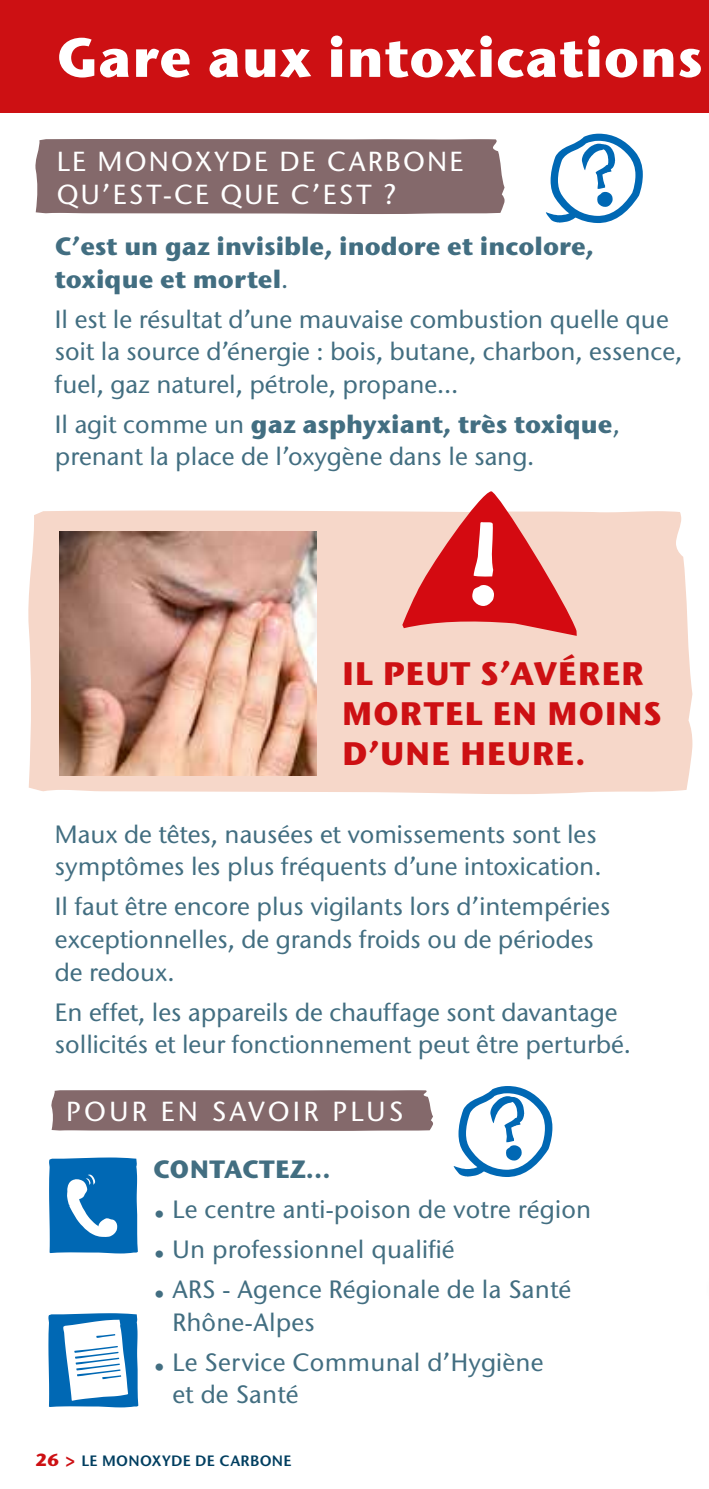
<style>
.page{position:relative;width:709px;height:1489px;background:#fff}
.page>*{position:absolute;margin:0;border:0;box-sizing:border-box;transform-origin:0 0}
.t1{font:700 55px "Stone Sans ITC Std";letter-spacing:.01em;color:#fff}
.t2{font:700 32.5px/40px "Stone Sans ITC Std";letter-spacing:.02em;color:#cd1013}
.t3{font:500 27.5px/32.5px "Stone Sans ITC Std";letter-spacing:.08em;color:#fff}
.t4{font:500 27.5px "Stone Sans ITC Std";letter-spacing:.12em;color:#fff}
.t5{font:500 25px/32.5px "Stone Sans ITC Std";color:#426e81}
.t6{font:700 25px/32.5px "Stone Sans ITC Std";color:#426e81}
.t7{font:600 15px "Stone Sans ITC Std";letter-spacing:.02em;color:#003e60}
.s1{font-weight:500}
.s2{font-weight:700}
.s3{font-weight:700;font-size:17.5px;color:#cd1013}
</style>
<div class="page">
<div style="left:0;top:0;width:709px;height:112px;background:#cd1013"></div>
<div style="left:35px;top:139px;width:469px;height:75px;background:#84696b"></div>
<div style="left:28px;top:510px;width:664px;height:284px;background:#f6d7c9"></div>
<svg style="left:546px;top:134px;width:97px;height:89px"></svg>
<div style="left:51px;top:1090px;width:382px;height:40px;background:#84696b"></div>
<svg style="left:454px;top:1086px;width:98px;height:90px"></svg>
<svg style="left:49px;top:1157px;width:89px;height:96px"></svg>
<svg style="left:48px;top:1313px;width:90px;height:94px"></svg>
<img style="left:59px;top:531px;width:257px;height:244px">
<svg style="left:402px;top:491px;width:174px;height:145px"></svg>
<h1 class="t1" style="left:56px;top:22px;width:647px">Gare aux intoxications</h1>
<p class="t3" style="left:57px;top:145px;width:408px">LE MONOXYDE DE CARBONE<br>QU’EST-CE QUE C’EST ?</p>
<p class="t6" style="left:55px;top:229px;width:540px">C’est un gaz invisible, inodore et incolore, toxique et mortel<span class="s1">.</span></p>
<p class="t5" style="left:55px;top:302px;width:629px">Il est le résultat d’une mauvaise combustion quelle que soit la source d’énergie : bois, butane, charbon, essence, fuel, gaz naturel, pétrole, propane…</p>
<p class="t5" style="left:55px;top:407px;width:566px">Il agit comme un <span class="s2">gaz asphyxiant, très toxique</span>, prenant la place de l’oxygène dans le sang.</p>
<h2 class="t2" style="left:342px;top:653px;width:321px">IL PEUT S’AVÉRER<br>MORTEL EN MOINS<br>D’UNE HEURE.</h2>
<p class="t5" style="left:55px;top:817px;width:548px">Maux de têtes, nausées et vomissements sont les symptômes les plus fréquents d’une intoxication.</p>
<p class="t5" style="left:55px;top:890px;width:557px">Il faut être encore plus vigilants lors d’intempéries exceptionnelles, de grands froids ou de périodes de redoux.</p>
<p class="t5" style="left:55px;top:995px;width:577px">En effet, les appareils de chauffage sont davantage sollicités et leur fonctionnement peut être perturbé.</p>
<p class="t4" style="left:66px;top:1094px;width:339px">POUR EN SAVOIR PLUS</p>
<p class="t6" style="left:153px;top:1152px;width:179px">CONTACTEZ...</p>
<p class="t5" style="left:153px;top:1192px;width:440px">• Le centre anti-poison de votre région</p>
<p class="t5" style="left:153px;top:1232px;width:303px">• Un professionnel qualifié</p>
<p class="t5" style="left:173px;top:1272px;width:400px;text-indent:-20px">• ARS - Agence Régionale de la Santé<br>Rhône-Alpes</p>
<p class="t5" style="left:173px;top:1345px;width:372px;text-indent:-20px">• Le Service Communal d’Hygiène et de Santé</p>
<p class="t7" style="left:35px;top:1451px;width:257px"><span class="s3">26 &gt;</span> LE MONOXYDE DE CARBONE</p>
</div>
